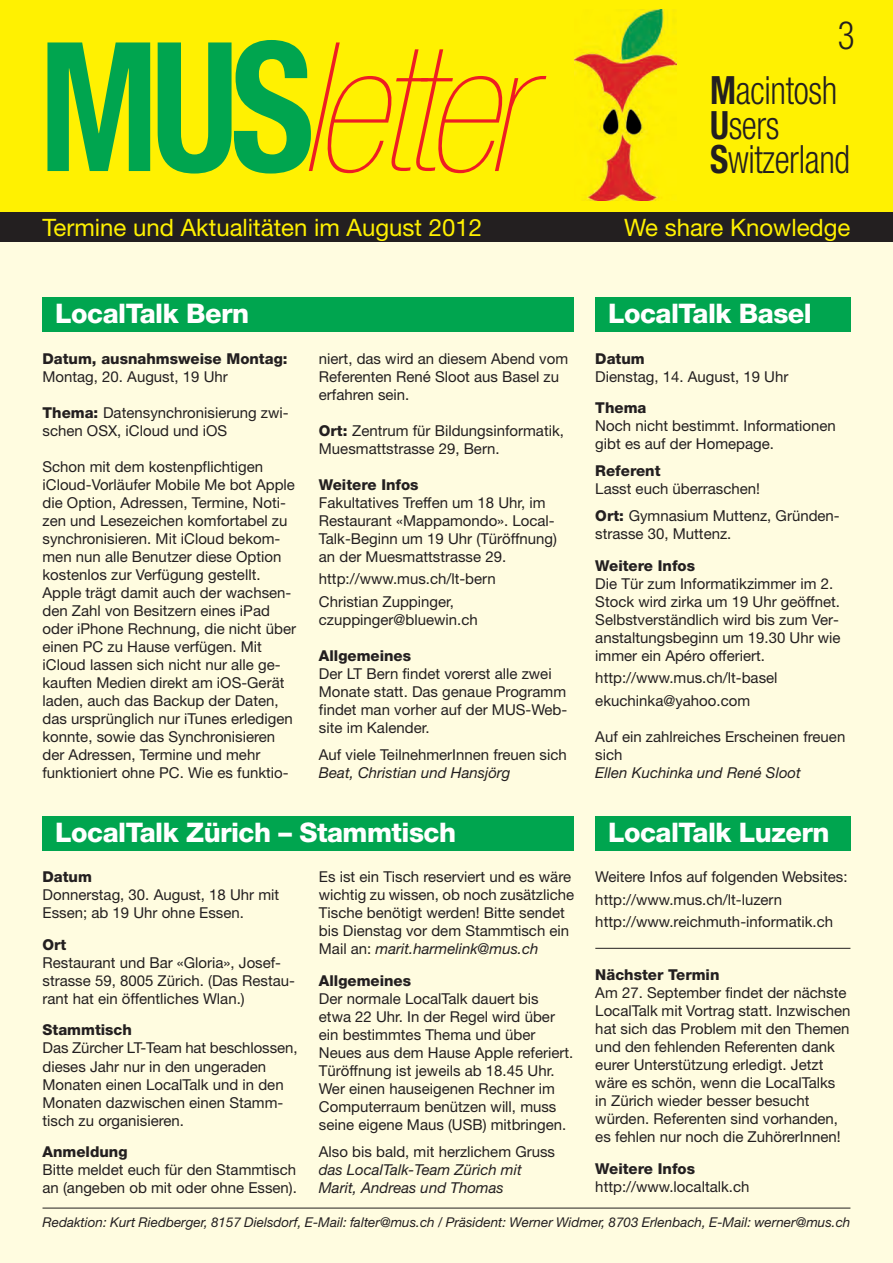
<style>
.page{position:relative;width:893px;height:1263px;background:#fff}
.page>*{position:absolute;margin:0;border:0;box-sizing:border-box;transform-origin:0 0}
.t1{font:italic 900 condensed 180px "Helvetica Neue";letter-spacing:-.05em;color:#ee1d23}
.t2{font:300 condensed 39px/34.5px "Helvetica Neue";letter-spacing:-.01em;color:#231f20;scale:.9 1}
.t3{font:800 27px "Helvetica Neue";letter-spacing:-.02em;color:#fff}
.t4{font:24px "Helvetica Neue";color:#fff101}
.t5{font:15px/18px "Helvetica Neue";color:#231f20}
.t6{font:800 15px "Helvetica Neue";color:#231f20}
.t7{font:italic 15px/18px "Helvetica Neue";color:#231f20}
.t8{font:italic 13.5px "Helvetica Neue";color:#231f20}
.s1{font-weight:700;font-style:normal;color:#00a54f}
.s2{font-weight:700}
.s3{font-weight:800}
.s4{font-style:italic}
</style>
<div class="page">
<div style="left:0;top:0;width:893px;height:213px;background:#fff101"></div>
<img style="left:575px;top:9px;width:102px;height:191px">
<div style="left:0;top:213px;width:893px;height:34px;background:#231f20"></div>
<div style="left:0;top:242px;width:893px;height:1021px;background:#fffce0"></div>
<hr style="left:43px;top:1208px;width:807px;height:1px;background:#231f20">
<div style="left:43px;top:298px;width:531px;height:34px;background:#00a54f"></div>
<div style="left:43px;top:816px;width:531px;height:34px;background:#00a54f"></div>
<div style="left:595px;top:298px;width:255px;height:34px;background:#00a54f"></div>
<div style="left:595px;top:816px;width:255px;height:34px;background:#00a54f"></div>
<hr style="left:595px;top:948px;width:255px;height:1px;background:#231f20">
<h1 class="t1" style="left:39px;top:42px;width:488px"><span class="s1">MUS</span>letter</h1>
<h2 class="t2" style="left:838px;top:21px;width:20px">3</h2>
<h2 class="t2" style="left:710px;top:77px;width:157px"><span class="s2">M</span>acintosh<br><span class="s2">U</span>sers<br><span class="s2">S</span>witzerland</h2>
<h3 class="t4" style="left:43px;top:219px;width:441px">Termine und Aktualitäten im August 2012</h3>
<h3 class="t4" style="left:624px;top:219px;width:228px">We share Knowledge</h3>
<h3 class="t3" style="left:55px;top:304px;width:195px">LocalTalk Bern</h3>
<p class="t6" style="left:43px;top:353px;width:247px">Datum, ausnahmsweise Montag:</p>
<p class="t5" style="left:43px;top:369px;width:187px">Montag, 20. August, 19 Uhr</p>
<p class="t5" style="left:43px;top:405px;width:248px"><span class="s3">Thema:</span> Datensynchronisierung zwi&shy;schen OSX, iCloud und iOS</p>
<p class="t5" style="left:43px;top:459px;width:255px">Schon mit dem kostenpflichtigen iCloud-Vorläufer Mobile Me bot Apple die Option, Adressen, Termine, Noti&shy;zen und Lesezeichen komfortabel zu synchronisieren. Mit iCloud bekom&shy;men nun alle Benutzer diese Option kostenlos zur Verfügung gestellt.<br>Apple trägt damit auch der wachsen&shy;den Zahl von Besitzern eines iPad oder iPhone Rechnung, die nicht über einen PC zu Hause verfügen. Mit iCloud lassen sich nicht nur alle ge&shy;kauften Medien direkt am iOS-Gerät laden, auch das Backup der Daten, das ursprünglich nur iTunes erledigen konnte, sowie das Synchronisieren der Adressen, Termine und mehr funktioniert ohne PC. Wie es funktio-</p>
<p class="t5" style="left:319px;top:351px;width:251px">niert, das wird an diesem Abend vom<br>Referenten René Sloot aus Basel zu erfahren sein.</p>
<p class="t5" style="left:319px;top:423px;width:247px"><span class="s3">Ort:</span> Zentrum für Bildungsinformatik,<br>Muesmattstrasse 29, Bern.</p>
<p class="t6" style="left:319px;top:479px;width:101px">Weitere Infos</p>
<p class="t5" style="left:319px;top:495px;width:240px">Fakultatives Treffen um 18 Uhr, im<br>Restaurant «Mappamondo». Local-<br>Talk-Beginn um 19 Uhr (Türöffnung) an der Muesmattstrasse 29.</p>
<p class="t5" style="left:319px;top:569px;width:178px;line-height:22.5px">http://www.mus.ch/lt-bern<br>Christian Zuppinger,</p>
<p class="t5" style="left:319px;top:612px;width:160px">czuppinger@bluewin.ch</p>
<p class="t6" style="left:319px;top:650px;width:94px">Allgemeines</p>
<p class="t5" style="left:319px;top:666px;width:250px">Der LT Bern findet vorerst alle zwei<br>Monate statt. Das genaue Programm findet man vorher auf der MUS-Web&shy;site im Kalender.</p>
<p class="t5" style="left:319px;top:747px;width:249px">Auf viele TeilnehmerInnen freuen sich</p>
<p class="t7" style="left:319px;top:765px;width:193px">Beat, Christian und Hansjörg</p>
<h3 class="t3" style="left:55px;top:823px;width:402px">LocalTalk Zürich – Stammtisch</h3>
<p class="t6" style="left:43px;top:872px;width:51px">Datum</p>
<p class="t5" style="left:43px;top:887px;width:238px">Donnerstag, 30. August, 18 Uhr mit<br>Essen; ab 19 Uhr ohne Essen.</p>
<p class="t6" style="left:43px;top:939px;width:25px">Ort</p>
<p class="t5" style="left:43px;top:955px;width:254px">Restaurant und Bar «Gloria», Josef&shy;strasse 59, 8005 Zürich. (Das Restau&shy;rant hat ein öffentliches Wlan.)</p>
<p class="t6" style="left:43px;top:1025px;width:91px">Stammtisch</p>
<p class="t5" style="left:43px;top:1040px;width:257px">Das Zürcher LT-Team hat beschlossen, dieses Jahr nur in den ungeraden<br>Monaten einen LocalTalk und in den<br>Monaten dazwischen einen Stamm&shy;tisch zu organisieren.</p>
<p class="t6" style="left:43px;top:1146px;width:87px">Anmeldung</p>
<p class="t5" style="left:43px;top:1162px;width:256px">Bitte meldet euch für den Stammtisch an (angeben ob mit oder ohne Essen).</p>
<p class="t5" style="left:319px;top:869px;width:257px">Es ist ein Tisch reserviert und es wäre wichtig zu wissen, ob noch zusätzliche Tische benötigt werden! Bitte sendet bis Dienstag vor dem Stammtisch ein Mail an: <span class="s4">marit.harmelink@mus.ch</span></p>
<p class="t6" style="left:319px;top:975px;width:94px">Allgemeines</p>
<p class="t5" style="left:319px;top:991px;width:256px">Der normale LocalTalk dauert bis etwa 22 Uhr. In der Regel wird über ein bestimmtes Thema und über Neues aus dem Hause Apple referiert.<br>Türöffnung ist jeweils ab 18.45 Uhr.<br>Wer einen hauseigenen Rechner im Computerraum benützen will, muss seine eigene Maus (USB) mitbringen.</p>
<p class="t5" style="left:319px;top:1144px;width:238px">Also bis bald, mit herzlichem Gruss</p>
<p class="t7" style="left:319px;top:1162px;width:204px">das LocalTalk-Team Zürich mit<br>Marit, Andreas und Thomas</p>
<h3 class="t3" style="left:608px;top:304px;width:205px">LocalTalk Basel</h3>
<p class="t6" style="left:595px;top:353px;width:51px">Datum</p>
<p class="t5" style="left:595px;top:369px;width:195px">Dienstag, 14. August, 19 Uhr</p>
<p class="t6" style="left:595px;top:402px;width:53px">Thema</p>
<p class="t5" style="left:595px;top:418px;width:242px">Noch nicht bestimmt. Informationen gibt es auf der Homepage.</p>
<p class="t6" style="left:595px;top:465px;width:67px">Referent</p>
<p class="t5" style="left:595px;top:477px;width:246px;line-height:27px">Lasst euch überraschen!<br><span class="s3">Ort:</span> Gymnasium Muttenz, Gründen-</p>
<p class="t5" style="left:595px;top:526px;width:138px">strasse 30, Muttenz.</p>
<p class="t6" style="left:595px;top:560px;width:101px">Weitere Infos</p>
<p class="t5" style="left:595px;top:576px;width:247px">Die Tür zum Informatikzimmer im 2.<br>Stock wird zirka um 19 Uhr geöffnet.<br>Selbstverständlich wird bis zum Ver&shy;anstaltungsbeginn um 19.30 Uhr wie immer ein Apéro offeriert.</p>
<p class="t5" style="left:595px;top:668px;width:184px;line-height:22.5px">http://www.mus.ch/lt-basel ekuchinka@yahoo.com</p>
<p class="t5" style="left:595px;top:729px;width:252px">Auf ein zahlreiches Erscheinen freuen sich</p>
<p class="t7" style="left:595px;top:765px;width:207px">Ellen Kuchinka und René Sloot</p>
<h3 class="t3" style="left:608px;top:823px;width:223px">LocalTalk Luzern</h3>
<p class="t5" style="left:595px;top:867px;width:254px;line-height:22.5px">Weitere Infos auf folgenden Websites: http://www.mus.ch/lt-luzern http://www.reichmuth-informatik.ch</p>
<p class="t6" style="left:595px;top:969px;width:126px">Nächster Termin</p>
<p class="t5" style="left:595px;top:985px;width:257px">Am 27. September findet der nächste LocalTalk mit Vortrag statt. Inzwischen hat sich das Problem mit den Themen und den fehlenden Referenten dank eurer Unterstützung erledigt. Jetzt wäre es schön, wenn die LocalTalks in Zürich wieder besser besucht würden. Referenten sind vorhanden, es fehlen nur noch die ZuhörerInnen!</p>
<p class="t6" style="left:595px;top:1163px;width:101px">Weitere Infos</p>
<p class="t5" style="left:595px;top:1179px;width:156px">http://www.localtalk.ch</p>
<p class="t8" style="left:43px;top:1217px;width:809px">Redaktion: Kurt Riedberger, 8157 Dielsdorf, E-Mail: falter@mus.ch / Präsident: Werner Widmer, 8703 Erlenbach, E-Mail: werner@mus.ch</p>
</div>
